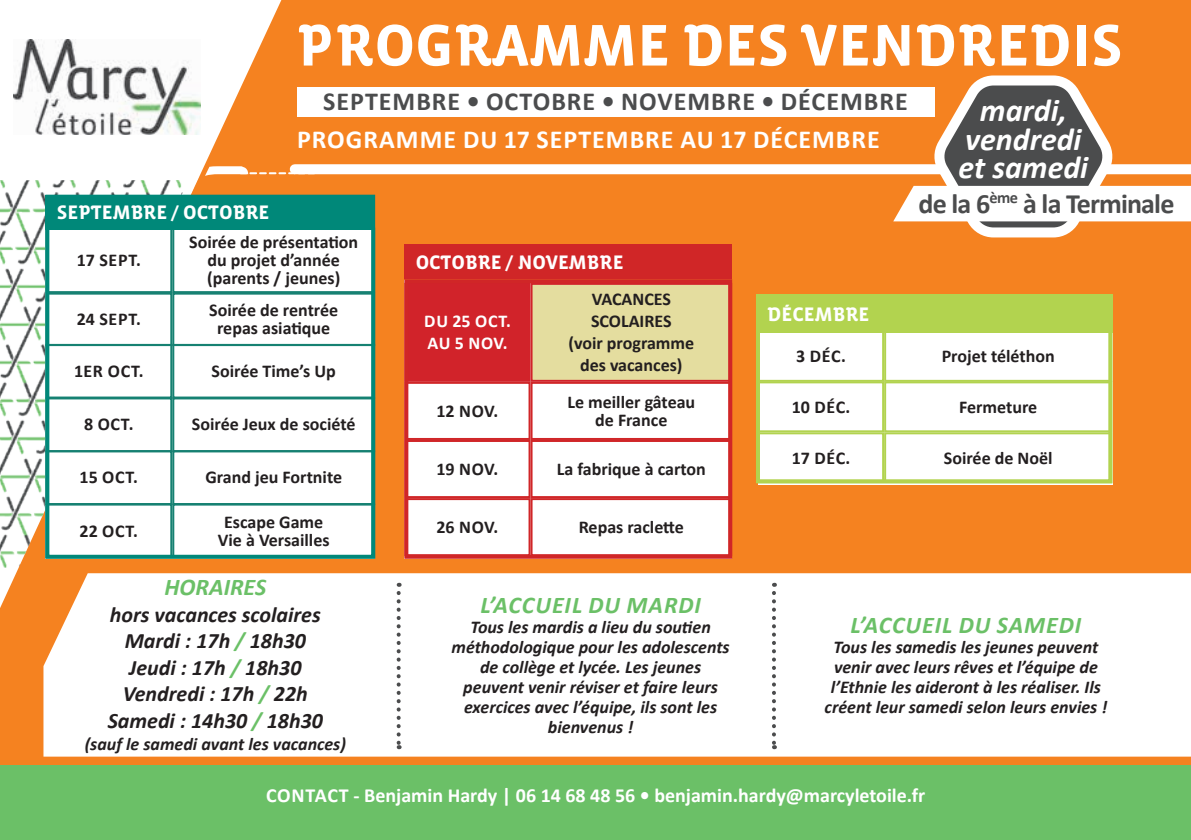
<style>
.page{position:relative;width:1191px;height:840px;background:#fff}
.page>*{position:absolute;margin:0;border:0;box-sizing:border-box;transform-origin:0 0}
.t1{font:700 60px "Vista Sans Alt";color:#fff}
.t2{font:italic 700 32px/28px "Calibri";color:#fff;text-align:center}
.t3{font:700 28px "Calibri";letter-spacing:-.03em;color:#4b4c4d}
.t4{font:700 26px "Calibri";letter-spacing:.04em;color:#4b4c4d}
.t5{font:700 26px "Calibri";letter-spacing:.04em;color:#fff}
.t6{font:italic 700 24px "Calibri";letter-spacing:.04em;color:#6bc067}
.t7{font:italic 700 24px "Calibri";color:#6bc067}
.t8{font:italic 700 22px/26.4px "Calibri";color:#231f20;text-align:center}
.t9{font:700 20px "Calibri";color:#fff}
.t10{font:700 20px "Vista Sans Alt";color:#fff}
.t11{font:700 18px/18px "Calibri";color:#231f20;text-align:center}
.t12{font:italic 700 18px/20px "Calibri";color:#231f20;text-align:center}
.t13{font:700 18px/22px "Calibri";letter-spacing:.04em;color:#fff}
.s1{color:#6bc067}
</style>
<div class="page">
<div style="left:0;top:0;width:1191px;height:839px;background:#f58220"></div>
<div style="left:0;top:764px;width:1191px;height:75px;background:#6bc067"></div>
<div style="left:43px;top:573px;width:1148px;height:183px;background:#fff"></div>
<div style="left:295px;top:164px;width:896px;height:10px;background:#fff"></div>
<svg style="left:772px;top:592px;width:4px;height:156px"></svg>
<svg style="left:397px;top:592px;width:4px;height:156px"></svg>
<svg style="left:0;top:567px;width:198px;height:41px;fill:#fff"></svg>
<img style="left:0;top:215px;width:198px;height:352px">
<svg style="left:0;top:0;width:292px;height:215px;fill:#fff"></svg>
<svg style="left:205px;top:166px;width:109px;height:10px"></svg>
<img style="left:14px;top:39px;width:186px;height:95px">
<div style="left:296px;top:87px;width:638px;height:29px;background:#fff"></div>
<div style="left:45px;top:227px;width:330px;height:331px;background:#fff"></div>
<div style="left:45px;top:227px;width:127px;height:66px;border:2px solid #168172"></div>
<div style="left:172px;top:227px;width:203px;height:66px;border:2px solid #168172"></div>
<div style="left:45px;top:292px;width:127px;height:54px;border:2px solid #168172"></div>
<div style="left:172px;top:292px;width:203px;height:54px;border:2px solid #168172"></div>
<div style="left:45px;top:344px;width:127px;height:54px;border:2px solid #168172"></div>
<div style="left:45px;top:397px;width:127px;height:55px;border:2px solid #168172"></div>
<div style="left:45px;top:450px;width:127px;height:54px;border:2px solid #168172"></div>
<div style="left:45px;top:503px;width:127px;height:55px;border:2px solid #168172"></div>
<div style="left:172px;top:344px;width:203px;height:54px;border:2px solid #168172"></div>
<div style="left:172px;top:397px;width:203px;height:55px;border:2px solid #168172"></div>
<div style="left:172px;top:450px;width:203px;height:54px;border:2px solid #168172"></div>
<div style="left:172px;top:503px;width:203px;height:55px;border:2px solid #168172"></div>
<div style="left:45px;top:194px;width:330px;height:35px;background:#008879"></div>
<div style="left:45px;top:194px;width:330px;height:364px;border:4px solid #008879"></div>
<div style="left:404px;top:280px;width:328px;height:278px;background:#fff"></div>
<div style="left:404px;top:381px;width:126px;height:58px;border:2px solid #d02628"></div>
<div style="left:404px;top:439px;width:126px;height:59px;border:2px solid #d02628"></div>
<div style="left:530px;top:381px;width:202px;height:58px;border:2px solid #d02628"></div>
<div style="left:530px;top:439px;width:202px;height:59px;border:2px solid #d02628"></div>
<div style="left:404px;top:498px;width:126px;height:58px;border:2px solid #d02628"></div>
<div style="left:530px;top:498px;width:202px;height:58px;border:2px solid #d02628"></div>
<div style="left:404px;top:244px;width:328px;height:35px;background:#d02627"></div>
<div style="left:405px;top:284px;width:124px;height:96px;background:#d1232a"></div>
<div style="left:404px;top:283px;width:126px;height:98px;border:2px solid #d1232a"></div>
<div style="left:531px;top:284px;width:200px;height:96px;background:#e4dd9f"></div>
<div style="left:530px;top:283px;width:202px;height:98px;border:2px solid #d1232a"></div>
<div style="left:404px;top:279px;width:328px;height:279px;border:4px solid #d02627"></div>
<div style="left:758px;top:331px;width:354px;height:153px;background:#fff"></div>
<div style="left:758px;top:331px;width:126px;height:50px;border:2px solid #b2d34f"></div>
<div style="left:884px;top:331px;width:228px;height:50px;border:2px solid #b2d34f"></div>
<div style="left:758px;top:381px;width:126px;height:51px;border:2px solid #b2d34f"></div>
<div style="left:758px;top:432px;width:126px;height:51px;border:2px solid #b2d34f"></div>
<div style="left:884px;top:381px;width:228px;height:51px;border:2px solid #b2d34f"></div>
<div style="left:884px;top:432px;width:228px;height:51px;border:2px solid #b2d34f"></div>
<div style="left:756px;top:294px;width:356px;height:39px;background:#b2d34f"></div>
<div style="left:756px;top:297px;width:356px;height:186px;border:4px solid #b2d34f"></div>
<svg style="left:893px;top:75px;width:298px;height:163px"></svg>
<p class="t10" style="left:57px;top:202px;width:214px">SEPTEMBRE / OCTOBRE</p>
<h1 class="t1" style="left:296px;top:15px;width:828px">PROGRAMME DES VENDREDIS</h1>
<h3 class="t4" style="left:323px;top:83px;width:586px">SEPTEMBRE • OCTOBRE • NOVEMBRE • DÉCEMBRE</h3>
<h3 class="t5" style="left:297px;top:121px;width:584px">PROGRAMME DU 17 SEPTEMBRE AU 17 DÉCEMBRE</h3>
<h2 class="t2" style="left:958px;top:96px;width:131px">mardi, vendredi et samedi</h2>
<h3 class="t3" style="left:918px;top:183px;width:257px">de la 6<sup>ème</sup> à la Terminale</h3>
<p class="t11" style="left:77px;top:251px;width:66px">17 SEPT.</p>
<p class="t11" style="left:189px;top:233px;width:171px">Soirée de présentation du projet d’année (parents / jeunes)</p>
<p class="t11" style="left:77px;top:310px;width:66px">24 SEPT.</p>
<p class="t11" style="left:209px;top:301px;width:131px">Soirée de rentrée repas asiatique</p>
<p class="t11" style="left:74px;top:361px;width:71px">1ER OCT.</p>
<p class="t11" style="left:211px;top:361px;width:126px">Soirée Time’s Up</p>
<p class="t11" style="left:192px;top:415px;width:165px">Soirée Jeux de société</p>
<p class="t11" style="left:84px;top:415px;width:51px">8 OCT.</p>
<p class="t11" style="left:80px;top:468px;width:60px">15 OCT.</p>
<p class="t11" style="left:80px;top:521px;width:60px">22 OCT.</p>
<p class="t11" style="left:205px;top:468px;width:138px">Grand jeu Fortnite</p>
<p class="t11" style="left:218px;top:512px;width:113px">Escape Game<br>Vie à Versailles</p>
<h3 class="t7" style="left:164px;top:570px;width:103px">HORAIRES</h3>
<p class="t8" style="left:108px;top:600px;width:217px">hors vacances scolaires<br>Mardi : 17h <span class="s1">/</span> 18h30<br>Jeudi : 17h <span class="s1">/</span> 18h30<br>Vendredi : 17h <span class="s1">/</span> 22h<br>Samedi : 14h30 <span class="s1">/</span> 18h30</p>
<p class="t12" style="left:85px;top:732px;width:263px">(sauf le samedi avant les vacances)</p>
<p class="t10" style="left:416px;top:251px;width:209px">OCTOBRE / NOVEMBRE</p>
<p class="t13" style="left:424px;top:309px;width:88px">DU 25 OCT.<br>AU 5 NOV.</p>
<p class="t11" style="left:436px;top:401px;width:63px">12 NOV.</p>
<p class="t11" style="left:436px;top:459px;width:63px">19 NOV.</p>
<p class="t11" style="left:568px;top:287px;width:127px;line-height:22px">VACANCES<br>SCOLAIRES<br>(voir programme des vacances)</p>
<p class="t11" style="left:567px;top:392px;width:129px">Le meiller gâteau de France</p>
<p class="t11" style="left:557px;top:459px;width:150px">La fabrique à carton</p>
<p class="t11" style="left:436px;top:517px;width:63px">26 NOV.</p>
<p class="t11" style="left:579px;top:517px;width:107px">Repas raclette</p>
<p class="t10" style="left:767px;top:303px;width:104px">DÉCEMBRE</p>
<p class="t11" style="left:796px;top:346px;width:51px">3 DÉC.</p>
<p class="t11" style="left:941px;top:346px;width:114px">Projet téléthon</p>
<p class="t11" style="left:791px;top:397px;width:60px">10 DÉC.</p>
<p class="t11" style="left:791px;top:448px;width:60px">17 DÉC.</p>
<p class="t11" style="left:959px;top:397px;width:80px">Fermeture</p>
<p class="t11" style="left:943px;top:448px;width:110px">Soirée de Noël</p>
<h3 class="t6" style="left:480px;top:587px;width:222px">L’ACCUEIL DU MARDI</h3>
<p class="t12" style="left:451px;top:615px;width:280px">Tous les mardis a lieu du soutien méthodologique pour les adolescents de collège et lycée. Les jeunes peuvent venir réviser et faire leurs exercices avec l’équipe, ils sont les bienvenus !</p>
<h3 class="t6" style="left:850px;top:607px;width:232px">L’ACCUEIL DU SAMEDI</h3>
<p class="t12" style="left:824px;top:635px;width:284px">Tous les samedis les jeunes peuvent venir avec leurs rêves et l’équipe de l’Ethnie les aideront à les réaliser. Ils créent leur samedi selon leurs envies !</p>
<p class="t9" style="left:266px;top:780px;width:660px">CONTACT - Benjamin Hardy | 06 14 68 48 56 • benjamin.hardy@marcyletoile.fr</p>
</div>
